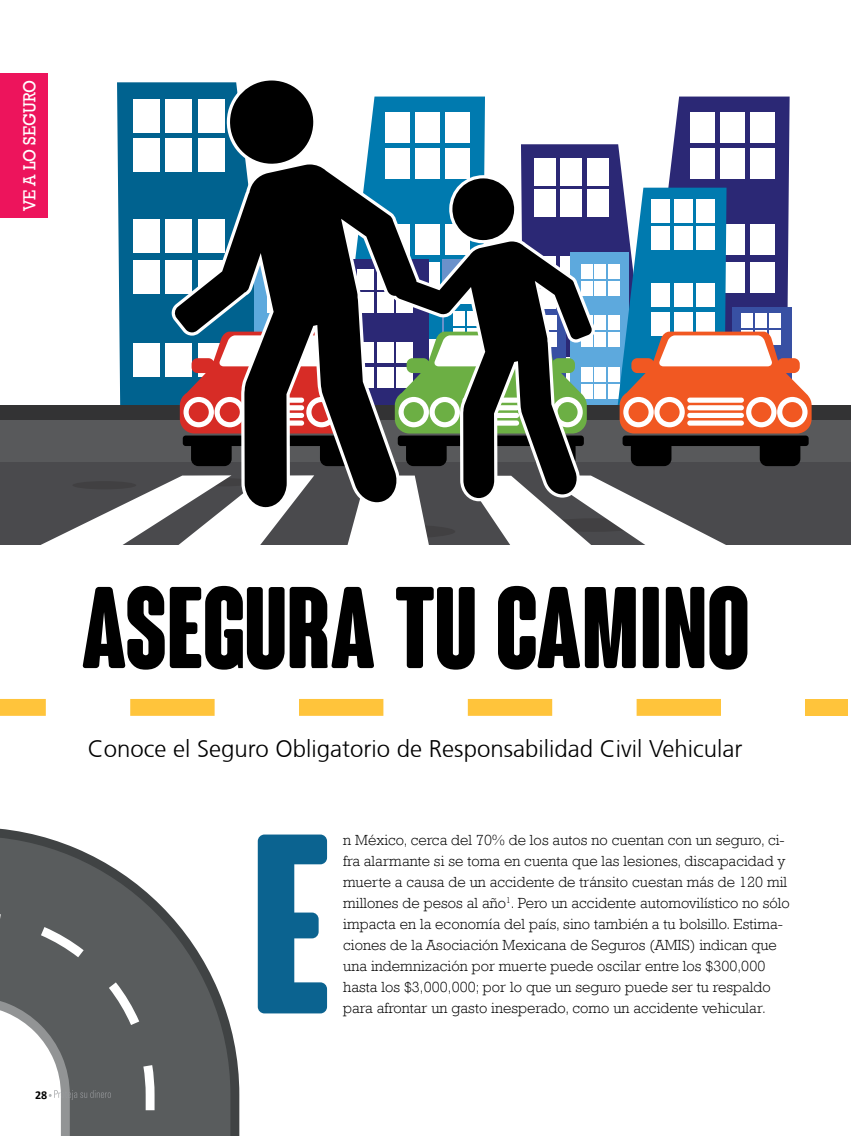
<style>
.page{position:relative;width:851px;height:1136px;background:#fff}
.page>*{position:absolute;margin:0;border:0;box-sizing:border-box;transform-origin:0 0}
.t1{font:700 condensed 248.4px "Coluna Rounded";color:#0b6390}
.t2{font:700 condensed 112.65px "Coluna Rounded";color:#000}
.t3{font:300 24px "Frutiger CE";color:#000}
.t4{font:18px "Rockwell";color:#fff;scale:.9 1}
.t5{font:300 15px/21px "Rockwell";letter-spacing:.005em;color:#000}
.t6{font:700 12px "Calibri";color:#000}
</style>
<div class="page">
<svg style="left:0;top:828px;width:239px;height:307px"></svg>
<svg style="left:0;top:836px;width:230px;height:299px;fill:#595c5d"></svg>
<svg style="left:0;top:911px;width:154px;height:224px"></svg>
<div style="left:0;top:73px;width:48px;height:144px;background:#ed145c"></div>
<svg style="left:0;top:699px;width:46px;height:16px"></svg>
<svg style="left:130px;top:699px;width:84px;height:16px"></svg>
<svg style="left:636px;top:699px;width:84px;height:16px"></svg>
<svg style="left:467px;top:699px;width:85px;height:16px"></svg>
<svg style="left:299px;top:699px;width:84px;height:16px"></svg>
<div style="left:805px;top:699px;width:42px;height:16px;background:#ffc43b"></div>
<div style="left:0;top:421px;width:850px;height:123px;background:#4a4a4d"></div>
<svg style="left:366px;top:96px;width:119px;height:65px;fill:#007aaf"></svg>
<div style="left:445px;top:112px;width:24px;height:31px;background:#fff"></div>
<div style="left:415px;top:112px;width:25px;height:31px;background:#fff"></div>
<div style="left:385px;top:112px;width:25px;height:31px;background:#fff"></div>
<div style="left:385px;top:148px;width:25px;height:31px;background:#fff"></div>
<svg style="left:673px;top:96px;width:116px;height:48px;fill:#2b2875"></svg>
<div style="left:749px;top:112px;width:25px;height:31px;background:#fff"></div>
<div style="left:719px;top:112px;width:25px;height:31px;background:#fff"></div>
<div style="left:690px;top:112px;width:24px;height:31px;background:#fff"></div>
<svg style="left:117px;top:82px;width:109px;height:323px;fill:#00628f"></svg>
<div style="left:133px;top:99px;width:27px;height:34px;background:#fff"></div>
<div style="left:166px;top:99px;width:26px;height:34px;background:#fff"></div>
<div style="left:198px;top:99px;width:26px;height:34px;background:#fff"></div>
<div style="left:133px;top:138px;width:27px;height:33px;background:#fff"></div>
<div style="left:166px;top:138px;width:26px;height:33px;background:#fff"></div>
<div style="left:198px;top:138px;width:26px;height:33px;background:#fff"></div>
<div style="left:133px;top:220px;width:27px;height:33px;background:#fff"></div>
<div style="left:166px;top:220px;width:26px;height:33px;background:#fff"></div>
<div style="left:133px;top:260px;width:27px;height:34px;background:#fff"></div>
<div style="left:166px;top:260px;width:26px;height:34px;background:#fff"></div>
<div style="left:133px;top:343px;width:27px;height:33px;background:#fff"></div>
<div style="left:166px;top:343px;width:26px;height:33px;background:#fff"></div>
<div style="left:0;top:405px;width:850px;height:25px;background:#333334"></div>
<div style="left:0;top:419px;width:850px;height:42px;background:#58595b"></div>
<div style="left:350px;top:524px;width:105px;height:14px;background:#414042;border-radius:50%"></div>
<svg style="left:43px;top:481px;width:245px;height:63px"></svg>
<svg style="left:347px;top:510px;width:82px;height:34px"></svg>
<svg style="left:486px;top:477px;width:238px;height:67px"></svg>
<svg style="left:226px;top:80px;width:88px;height:81px"></svg>
<svg style="left:395px;top:144px;width:416px;height:322px"></svg>
<svg style="left:170px;top:161px;width:425px;height:349px"></svg>
<p class="t4" style="left:19px;top:211px;width:148px;rotate:-90deg">VE A LO SEGURO</p>
<p class="t6" style="left:35px;top:1086px;width:14px">28</p>
<h2 class="t2" style="left:81px;top:567px;width:669px">ASEGURA TU CAMINO</h2>
<h3 class="t3" style="left:88px;top:735px;width:656px">Conoce el Seguro Obligatorio de Responsabilidad Civil Vehicular</h3>
<h1 class="t1" style="left:251px;top:790px;width:81px">E</h1>
<p class="t5" style="left:343px;top:829px;width:448px">n México, cerca del 70% de los autos no cuentan con un seguro, ci&shy;fra alarmante si se toma en cuenta que las lesiones, discapacidad y muerte a causa de un accidente de tránsito cuestan más de 120 mil millones de pesos al año<sup>1</sup>. Pero un accidente automovilístico no sólo impacta en la economía del país, sino también a tu bolsillo. Estima&shy;ciones de la Asociación Mexicana de Seguros (AMIS) indican que una indemnización por muerte puede oscilar entre los $300,000 hasta los $3,000,000; por lo que un seguro puede ser tu respaldo para afrontar un gasto inesperado, como un accidente vehicular.</p>
</div>
